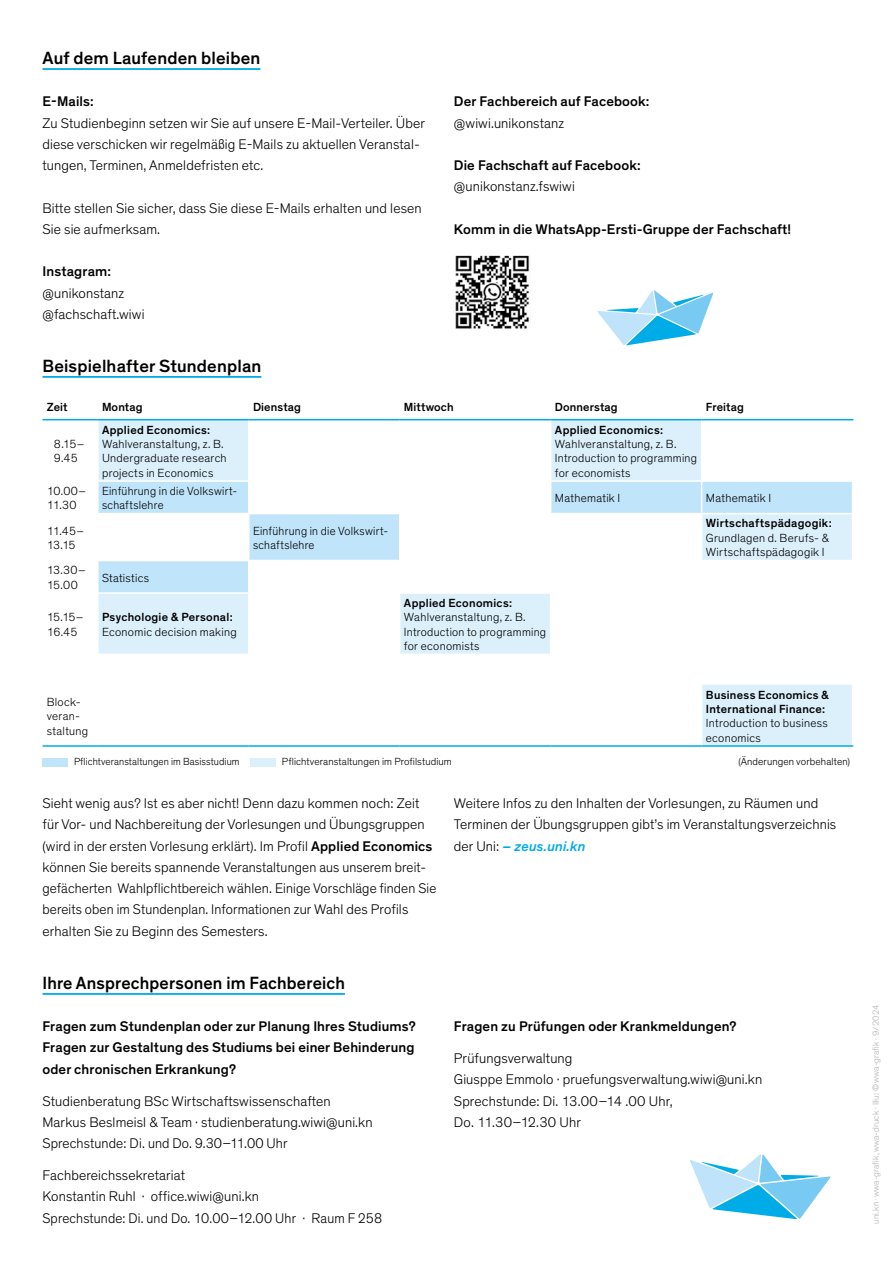
<style>
.page{position:relative;width:893px;height:1263px;background:#fff}
.page>*{position:absolute;margin:0;border:0;box-sizing:border-box;transform-origin:0 0}
.t1{font:500 18px "Theinhardt";letter-spacing:.01em;color:#000}
.t2{font:300 14.25px/21.3px "Theinhardt";letter-spacing:.01em;color:#000}
.t3{font:500 14.25px/21.3px "Theinhardt";letter-spacing:.01em;color:#000;text-align:justify}
.t4{font:300 12px/14.4px "Theinhardt";letter-spacing:.025em;color:#000}
.t5{font:500 12px/14.4px "Theinhardt";letter-spacing:.025em;color:#000}
.t6{font:300 10.5px "Theinhardt";letter-spacing:.01em;color:#000}
.t7{font:300 9px "Theinhardt";color:#b3b2b2}
.s1{font-weight:500}
.s2{font-weight:500;font-style:italic;color:#00ace8}
</style>
<div class="page">
<hr style="left:43px;top:68px;width:217px;height:2px;background:#00ace8">
<hr style="left:43px;top:376px;width:218px;height:2px;background:#00ace8">
<hr style="left:43px;top:993px;width:302px;height:2px;background:#00ace8">
<img style="left:455px;top:255px;width:75px;height:74px">
<svg style="left:690px;top:1154px;width:141px;height:65px"></svg>
<svg style="left:597px;top:290px;width:117px;height:55px"></svg>
<svg style="left:99px;top:420px;width:753px;height:60px"></svg>
<svg style="left:99px;top:482px;width:753px;height:110px"></svg>
<svg style="left:99px;top:594px;width:753px;height:151px"></svg>
<hr style="left:248px;top:420px;width:1px;height:60px;background:#fff">
<hr style="left:399px;top:420px;width:1px;height:60px;background:#fff">
<hr style="left:550px;top:420px;width:1px;height:60px;background:#fff">
<hr style="left:701px;top:420px;width:1px;height:60px;background:#fff">
<hr style="left:248px;top:482px;width:1px;height:31px;background:#fff">
<hr style="left:399px;top:482px;width:1px;height:31px;background:#fff">
<hr style="left:550px;top:482px;width:1px;height:31px;background:#fff">
<hr style="left:701px;top:482px;width:1px;height:31px;background:#fff">
<hr style="left:248px;top:514px;width:1px;height:46px;background:#fff">
<hr style="left:399px;top:514px;width:1px;height:46px;background:#fff">
<hr style="left:550px;top:514px;width:1px;height:46px;background:#fff">
<hr style="left:701px;top:514px;width:1px;height:46px;background:#fff">
<hr style="left:399px;top:561px;width:1px;height:31px;background:#fff">
<hr style="left:550px;top:561px;width:1px;height:31px;background:#fff">
<hr style="left:701px;top:561px;width:1px;height:31px;background:#fff">
<hr style="left:248px;top:594px;width:1px;height:60px;background:#fff">
<hr style="left:399px;top:594px;width:1px;height:60px;background:#fff">
<hr style="left:550px;top:594px;width:1px;height:60px;background:#fff">
<hr style="left:701px;top:594px;width:1px;height:60px;background:#fff">
<hr style="left:248px;top:655px;width:1px;height:30px;background:#fff">
<hr style="left:399px;top:655px;width:1px;height:30px;background:#fff">
<hr style="left:550px;top:655px;width:1px;height:30px;background:#fff">
<hr style="left:701px;top:655px;width:1px;height:30px;background:#fff">
<hr style="left:248px;top:685px;width:1px;height:60px;background:#fff">
<hr style="left:399px;top:685px;width:1px;height:60px;background:#fff">
<hr style="left:550px;top:685px;width:1px;height:60px;background:#fff">
<hr style="left:701px;top:685px;width:1px;height:60px;background:#fff">
<hr style="left:98px;top:513px;width:151px;height:1px;background:#fff">
<hr style="left:249px;top:513px;width:151px;height:1px;background:#fff">
<hr style="left:400px;top:513px;width:151px;height:1px;background:#fff">
<hr style="left:551px;top:513px;width:151px;height:1px;background:#fff">
<hr style="left:702px;top:513px;width:151px;height:1px;background:#fff">
<hr style="left:249px;top:560px;width:151px;height:1px;background:#fff">
<hr style="left:400px;top:560px;width:151px;height:1px;background:#fff">
<hr style="left:551px;top:560px;width:151px;height:1px;background:#fff">
<hr style="left:702px;top:560px;width:151px;height:1px;background:#fff">
<hr style="left:98px;top:654px;width:151px;height:1px;background:#fff">
<hr style="left:249px;top:654px;width:151px;height:1px;background:#fff">
<hr style="left:400px;top:654px;width:151px;height:1px;background:#fff">
<hr style="left:551px;top:654px;width:151px;height:1px;background:#fff">
<hr style="left:702px;top:654px;width:151px;height:1px;background:#fff">
<hr style="left:98px;top:560px;width:151px;height:1px;background:#fff">
<hr style="left:248px;top:561px;width:1px;height:31px;background:#fff">
<hr style="left:43px;top:419px;width:55px;height:1px;background:#00ace8">
<hr style="left:98px;top:419px;width:151px;height:1px;background:#00ace8">
<hr style="left:249px;top:419px;width:151px;height:1px;background:#00ace8">
<hr style="left:400px;top:419px;width:151px;height:1px;background:#00ace8">
<hr style="left:551px;top:419px;width:151px;height:1px;background:#00ace8">
<hr style="left:702px;top:419px;width:151px;height:1px;background:#00ace8">
<hr style="left:43px;top:745px;width:55px;height:2px;background:#00ace8">
<hr style="left:98px;top:745px;width:151px;height:2px;background:#00ace8">
<hr style="left:249px;top:745px;width:151px;height:2px;background:#00ace8">
<hr style="left:400px;top:745px;width:151px;height:2px;background:#00ace8">
<hr style="left:551px;top:745px;width:151px;height:2px;background:#00ace8">
<hr style="left:702px;top:745px;width:151px;height:2px;background:#00ace8">
<hr style="left:555px;top:603px;width:1px;height:41px;background:#fff">
<hr style="left:706px;top:603px;width:1px;height:41px;background:#fff">
<hr style="left:555px;top:602px;width:152px;height:1px;background:#fff">
<hr style="left:555px;top:644px;width:152px;height:2px;background:#fff">
<div style="left:43px;top:758px;width:25px;height:9px;background:#c0e4fa"></div>
<div style="left:250px;top:758px;width:25px;height:9px;background:#dcf0fc"></div>
<p class="t1" style="left:43px;top:47px;width:219px">Auf dem Laufenden bleiben</p>
<p class="t3" style="left:43px;top:91px;width:53px">E-Mails:</p>
<p class="t2" style="left:43px;top:112px;width:384px">Zu Studienbeginn setzen wir Sie auf unsere E-Mail-Verteiler. Über diese verschicken wir regelmäßig E-Mails zu aktuellen Veranstal&shy;tungen, Terminen, Anmeldefristen etc.</p>
<p class="t2" style="left:43px;top:197px;width:381px">Bitte stellen Sie sicher, dass Sie diese E-Mails erhalten und lesen<br>Sie sie aufmerksam.</p>
<p class="t3" style="left:43px;top:261px;width:70px">Instagram:</p>
<p class="t2" style="left:43px;top:282px;width:103px">@unikonstanz @fachschaft.wiwi</p>
<p class="t1" style="left:43px;top:355px;width:220px">Beispielhafter Stundenplan</p>
<p class="t3" style="left:454px;top:91px;width:197px">Der Fachbereich auf Facebook:</p>
<p class="t2" style="left:454px;top:112px;width:112px">@wiwi.unikonstanz</p>
<p class="t3" style="left:454px;top:155px;width:188px">Die Fachschaft auf Facebook:</p>
<p class="t2" style="left:454px;top:176px;width:122px">@unikonstanz.fswiwi</p>
<p class="t3" style="left:454px;top:219px;width:339px">Komm in die WhatsApp-Ersti-Gruppe der Fachschaft!</p>
<p class="t5" style="left:47px;top:400px;width:22px">Zeit</p>
<p class="t5" style="left:102px;top:400px;width:42px">Montag</p>
<p class="t5" style="left:253px;top:400px;width:49px">Dienstag</p>
<p class="t5" style="left:404px;top:400px;width:51px">Mittwoch</p>
<p class="t5" style="left:555px;top:400px;width:64px">Donnerstag</p>
<p class="t5" style="left:706px;top:400px;width:39px">Freitag</p>
<p class="t4" style="left:54px;top:437px;width:32px">8.15–<br>9.45</p>
<p class="t5" style="left:102px;top:422px;width:110px">Applied Economics:</p>
<p class="t4" style="left:102px;top:437px;width:126px">Wahlveranstaltung, z. B.<br>Undergraduate research projects in Economics</p>
<p class="t5" style="left:555px;top:422px;width:110px">Applied Economics:</p>
<p class="t4" style="left:555px;top:437px;width:144px">Wahlveranstaltung, z. B.<br>Introduction to programming for economists</p>
<p class="t4" style="left:47px;top:484px;width:41px">10.00–<br>11.30</p>
<p class="t4" style="left:102px;top:484px;width:137px">Einführung in die Volkswirt&shy;schaftslehre</p>
<p class="t4" style="left:555px;top:491px;width:67px">Mathematik I</p>
<p class="t4" style="left:706px;top:491px;width:67px">Mathematik I</p>
<p class="t4" style="left:47px;top:524px;width:39px">11.45–<br>13.15</p>
<p class="t4" style="left:253px;top:524px;width:137px">Einführung in die Volkswirt&shy;schaftslehre</p>
<p class="t5" style="left:706px;top:516px;width:127px">Wirtschaftspädagogik:</p>
<p class="t4" style="left:706px;top:531px;width:125px">Grundlagen d. Berufs- &amp;<br>Wirtschaftspädagogik I</p>
<p class="t4" style="left:47px;top:563px;width:40px">13.30–<br>15.00</p>
<p class="t4" style="left:102px;top:570px;width:49px">Statistics</p>
<p class="t4" style="left:47px;top:610px;width:38px">15.15–<br>16.45</p>
<p class="t5" style="left:102px;top:610px;width:132px">Psychologie &amp; Personal:</p>
<p class="t4" style="left:102px;top:625px;width:136px">Economic decision making</p>
<p class="t5" style="left:404px;top:596px;width:110px">Applied Economics:</p>
<p class="t4" style="left:404px;top:610px;width:144px">Wahlveranstaltung, z. B.<br>Introduction to programming for economists</p>
<p class="t4" style="left:47px;top:695px;width:43px">Block&shy;veran&shy;staltung</p>
<p class="t5" style="left:706px;top:687px;width:125px">Business Economics &amp;<br>International Finance:</p>
<p class="t4" style="left:706px;top:716px;width:124px">Introduction to business economics</p>
<p class="t6" style="left:74px;top:756px;width:167px">Pflichtveranstaltungen im Basisstudium</p>
<p class="t6" style="left:282px;top:756px;width:171px">Pflichtveranstaltungen im Profilstudium</p>
<p class="t6" style="left:738px;top:756px;width:113px">(Änderungen vorbehalten)</p>
<p class="t2" style="left:43px;top:793px;width:395px">Sieht wenig aus? Ist es aber nicht! Denn dazu kommen noch: Zeit für Vor- und Nachbereitung der Vorlesungen und Übungsgruppen (wird in der ersten Vorlesung erklärt). Im Profil <span class="s1">Applied Economics </span>können Sie bereits spannende Veranstaltungen aus unserem breit&shy;gefächerten Wahlpflichtbereich wählen. Einige Vorschläge finden Sie bereits oben im Stundenplan. Informationen zur Wahl des Profils erhalten Sie zu Beginn des Semesters.</p>
<p class="t1" style="left:43px;top:972px;width:304px">Ihre Ansprechpersonen im Fachbereich</p>
<p class="t3" style="left:43px;top:1016px;width:375px">Fragen zum Stundenplan oder zur Planung Ihres Studiums?<br>Fragen zur Gestaltung des Studiums bei einer Behinderung oder chronischen Erkrankung?</p>
<p class="t2" style="left:43px;top:1090px;width:332px">Studienberatung BSc Wirtschaftswissenschaften<br>Markus Beslmeisl &amp; Team · studienberatung.wiwi@uni.kn<br>Sprechstunde: Di. und Do. 9.30–11.00 Uhr</p>
<p class="t2" style="left:43px;top:1165px;width:341px">Fachbereichssekretariat<br>Konstantin Ruhl · office.wiwi@uni.kn<br>Sprechstunde: Di. und Do. 10.00–12.00 Uhr · Raum F 258</p>
<p class="t2" style="left:454px;top:793px;width:384px">Weitere Infos zu den Inhalten der Vorlesungen, zu Räumen und<br>Terminen der Übungsgruppen gibt’s im Veranstaltungsverzeichnis der Uni: <span class="s2">– zeus.uni.kn</span></p>
<p class="t3" style="left:454px;top:1016px;width:284px">Fragen zu Prüfungen oder Krankmeldungen?</p>
<p class="t2" style="left:454px;top:1048px;width:310px">Prüfungsverwaltung<br>Giusppe Emmolo · pruefungsverwaltung.wiwi@uni.kn<br>Sprechstunde: Di. 13.00–14 .00 Uhr,<br>Do. 11.30–12.30 Uhr</p>
<p class="t7" style="left:871px;top:1223px;width:220px;rotate:-90deg">uni.kn · wwa-grafik, wwa-druck · Illu: © wwa-grafik · 9/ 2024</p>
</div>
